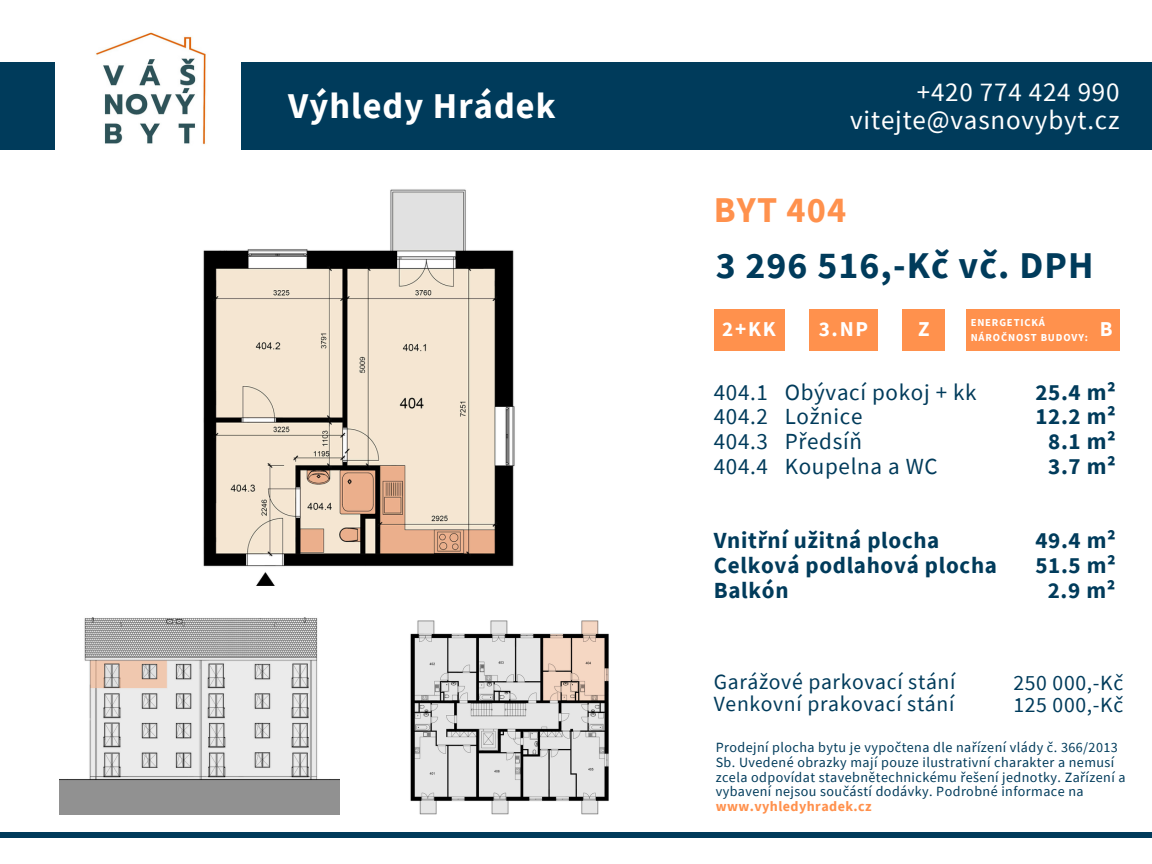
<style>
.page{position:relative;width:1152px;height:864px;background:#fff}
.page>*{position:absolute;margin:0;border:0;box-sizing:border-box;transform-origin:0 0}
.t1{font:700 37.8px "Source Sans Pro";letter-spacing:.03em;color:#003b5b}
.t2{font:700 36.3px "Source Sans Pro";letter-spacing:.03em;color:#fff}
.t3{font:700 36.3px "Source Sans Pro";letter-spacing:.03em;color:#ff914d}
.t4{font:27px/28.2px "Source Sans Pro";letter-spacing:.03em;color:#fff;text-align:right}
.t5{font:700 23.1px/24.8px "Source Sans Pro";letter-spacing:.03em;color:#003b5b;text-align:center}
.t6{font:23.1px/24.8px "Source Sans Pro";letter-spacing:.03em;color:#003b5b}
.t7{font:21.6px/22.5px "Source Sans Pro";letter-spacing:.03em;color:#003b5b}
.t8{font:700 21.15px "Source Sans Pro";color:#fff}
.t9{font:14.1px/14.5px "Source Sans Pro";letter-spacing:.03em;color:#003b5b}
.t10{font:700 14.1px "Source Sans Pro";letter-spacing:.03em;color:#ff914d}
.t11{font:700 10.65px/14.7px "Source Sans Pro";letter-spacing:.08em;color:#fff}
</style>
<div class="page">
<div style="left:0;top:62px;width:1152px;height:87px;background:#003b5b"></div>
<div style="left:0;top:833px;width:1152px;height:5px;background:#003b5b"></div>
<img style="left:55px;top:32px;width:186px;height:117px">
<img style="left:410px;top:620px;width:199px;height:195px">
<img style="left:60px;top:617px;width:280px;height:197px">
<img style="left:203px;top:189px;width:312px;height:397px">
<div style="left:714px;top:309px;width:70px;height:42px;background:#ff914d"></div>
<div style="left:809px;top:309px;width:69px;height:42px;background:#ff914d"></div>
<div style="left:903px;top:309px;width:42px;height:42px;background:#ff914d"></div>
<div style="left:966px;top:309px;width:131px;height:42px;background:#ff914d"></div>
<div style="left:1089px;top:309px;width:31px;height:42px;background:#ff914d"></div>
<p class="t2" style="left:288px;top:82px;width:269px">Výhledy Hrádek</p>
<p class="t4" style="left:850px;top:78px;width:271px">+420 774 424 990 vitejte@vasnovybyt.cz</p>
<h6 class="t3" style="left:714px;top:187px;width:134px">BYT 404</h6>
<h5 class="t1" style="left:716px;top:241px;width:379px">3 296 516,-Kč vč. DPH</h5>
<h1 class="t8" style="left:722px;top:316px;width:55px">2+KK</h1>
<h2 class="t8" style="left:819px;top:316px;width:51px">3.NP</h2>
<h4 class="t8" style="left:918px;top:316px;width:13px">Z</h4>
<h4 class="t11" style="left:971px;top:315px;width:119px">ENERGETICKÁ<br>NÁROČNOST BUDOVY:</h4>
<p class="t8" style="left:1100px;top:316px;width:14px">B</p>
<h5 class="t6" style="left:714px;top:379px;width:264px">404.1 Obývací pokoj + kk<br>404.2 Ložnice<br>404.3 Předsíň<br>404.4 Koupelna a WC</h5>
<h5 class="t5" style="left:714px;top:528px;width:285px;text-align:left">Vnitřní užitná plocha<br>Celková podlahová plocha<br>Balkón</h5>
<p class="t5" style="left:1035px;top:379px;width:82px">25.4 m²<br>12.2 m²<br>8.1 m²<br>3.7 m²</p>
<p class="t5" style="left:1035px;top:528px;width:82px">49.4 m²<br>51.5 m²<br>2.9 m²</p>
<h6 class="t7" style="left:714px;top:670px;width:243px">Garážové parkovací stání<br>Venkovní prakovací stání</h6>
<h6 class="t7" style="left:1013px;top:671px;width:111px">250 000,-Kč<br>125 000,-Kč</h6>
<p class="t9" style="left:716px;top:740px;width:411px">Prodejní plocha bytu je vypočtena dle nařízení vlády č. 366/2013<br>Sb. Uvedené obrazky mají pouze ilustrativní charakter a nemusí zcela odpovídat stavebnětechnickému řešení jednotky. Zařízení a vybavení nejsou součástí dodávky. Podrobné informace na</p>
<p class="t10" style="left:716px;top:797px;width:157px">www.vyhledyhradek.cz</p>
</div>
